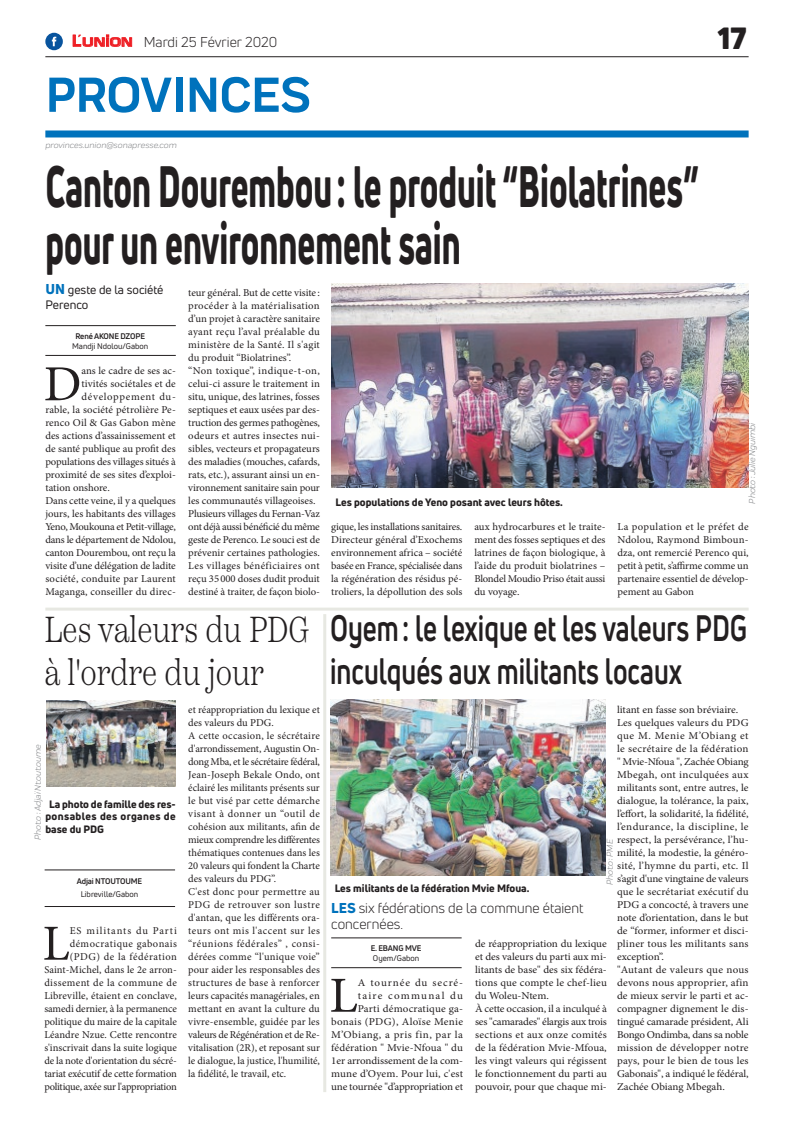
<style>
.page{position:relative;width:794px;height:1129px;background:#fff}
.page>*{position:absolute;margin:0;border:0;box-sizing:border-box;transform-origin:0 0}
.t1{font:800 57px/57px "Uni Neue";color:#231f20;scale:.59 1}
.t2{font:700 51px "Praktika";color:#0072bc}
.t3{font:50.5px "Minion Pro";color:#231f20}
.t4{font:50.5px "Minion Pro";color:#231f20;scale:1.05 1}
.t5{font:700 36px/43.2px "Uni Neue";color:#231f20;scale:.74 1}
.t6{font:300 36px/43.2px "Scotch Text";color:#231f20;scale:.81 1}
.t7{font:900 30px "Uni Neue";color:#231f20}
.t8{font:14px/16.8px "Uni Neue";color:#231f20}
.t9{font:12px/14.4px "Uni Neue";color:#231f20}
.t10{font:10.5px/13px "Minion Pro";color:#231f20;text-align:justify}
.t11{font:10.5px/13px "Minion Pro";color:#231f20;scale:1.05 1}
.t12{font:800 10.5px/12.6px "Uni Neue";color:#231f20;text-align:justify}
.t13{font:10.5px "Minion Pro";letter-spacing:-.025em;color:#231f20}
.t14{font:10.5px "Minion Pro";letter-spacing:.02em;color:#231f20}
.t15{font:10.5px "Minion Pro";letter-spacing:-.02em;color:#231f20}
.t16{font:10.5px "Minion Pro";letter-spacing:.06em;color:#231f20}
.t17{font:italic 9px "Praktika";color:#818386}
.t18{font:8px "Uni Neue";color:#231f20}
.t19{font:700 8px "Uni Neue";letter-spacing:-.02em;color:#231f20}
.s1{font-family:"Eurostile";font-weight:600;font-size:15px;color:#ee1d23}
.s2{font-family:"Eurostile";font-weight:600;font-size:11.4px;color:#ee1d23}
.s3{font-weight:800;font-size:14px;color:#0072bc}
.s4{font-weight:800;color:#0072bc}
</style>
<div class="page">
<div style="left:45px;top:130px;width:703px;height:7px;background:#0072bc"></div>
<hr style="left:45px;top:56px;width:703px;height:1px;background:#231f20">
<svg style="left:72px;top:34px;width:60px;height:13px"></svg>
<div style="left:45px;top:33px;width:18px;height:17px;background:#08549e;border-radius:50%"></div>
<svg style="left:52px;top:37px;width:4px;height:9px"></svg>
<hr style="left:45px;top:355px;width:131px;height:1px;background:#231f20">
<hr style="left:45px;top:325px;width:131px;height:1px;background:#231f20">
<hr style="left:45px;top:905px;width:130px;height:1px;background:#231f20">
<hr style="left:45px;top:869px;width:130px;height:1px;background:#231f20">
<img style="left:47px;top:700px;width:129px;height:86px">
<hr style="left:331px;top:967px;width:130px;height:1px;background:#231f20">
<hr style="left:331px;top:937px;width:130px;height:1px;background:#231f20">
<img style="left:330px;top:699px;width:275px;height:175px">
<hr style="left:45px;top:607px;width:703px;height:3px;background:#e7e8e2">
<img style="left:331px;top:283px;width:417px;height:205px">
<hr style="left:323px;top:614px;width:3px;height:477px;background:#e7e8e2">
<h3 class="t8" style="left:72px;top:33px;width:207px"><span class="s1">L</span><span class="s2">UNION</span> Mardi 25 Février 2020</h3>
<h2 class="t2" style="left:46px;top:54px;width:266px">PROVINCES</h2>
<p class="t17" style="left:45px;top:139px;width:133px">provinces.union@sonapresse.com</p>
<h3 class="t7" style="left:717px;top:17px;width:30px">17</h3>
<h1 class="t1" style="left:45px;top:157px;width:1108px">Canton Dourembou: le produit “Biolatrines” pour un environnement sain</h1>
<p class="t9" style="left:45px;top:282px;width:120px"><span class="s3">UN</span> geste de la société<br>Perenco</p>
<p class="t19" style="left:75px;top:330px;width:71px">René AKONE DZOPE</p>
<p class="t18" style="left:72px;top:341px;width:78px">Mandji Ndolou/Gabon</p>
<p class="t10" style="left:188px;top:286px;width:133px;text-align:left">teur général. But de cette visite : procéder à la matérialisation d’un projet à caractère sanitaire ayant reçu l’aval préalable du ministère de la Santé. Il s'agit du produit “Biolatrines”.<br>“Non toxique”, indique-t-on, celui-ci assure le traitement in situ, unique, des latrines, fosses septiques et eaux usées par des&shy;truction des germes pathogènes, odeurs et autres insectes nui&shy;sibles, vecteurs et propagateurs des maladies (mouches, cafards, rats, etc.), assurant ainsi un en&shy;vironnement sanitaire sain pour les communautés villageoises.<br>Plusieurs villages du Fernan-Vaz ont déjà aussi bénéficié du même geste de Perenco. Le souci est de prévenir certaines pathologies.<br>Les villages bénéficiaires ont reçu 35000 doses dudit produit destiné à traiter, de façon biolo-</p>
<h3 class="t3" style="left:44px;top:350px;width:39px">D</h3>
<p class="t10" style="left:82px;top:364px;width:96px">ans le cadre de ses ac-</p>
<p class="t10" style="left:82px;top:377px;width:96px">tivités sociétales et de</p>
<p class="t16" style="left:82px;top:390px;width:96px">développement du-</p>
<p class="t10" style="left:45px;top:403px;width:132px">rable, la société pétrolière Pe-</p>
<p class="t10" style="left:45px;top:416px;width:132px">renco Oil &amp; Gas Gabon mène</p>
<p class="t10" style="left:45px;top:429px;width:132px">des actions d’assainissement et</p>
<p class="t10" style="left:45px;top:442px;width:132px">de santé publique au profit des</p>
<p class="t10" style="left:45px;top:455px;width:132px">populations des villages situés à</p>
<p class="t10" style="left:45px;top:468px;width:132px">proximité de ses sites d’exploi-</p>
<p class="t10" style="left:45px;top:481px;width:66px">tation onshore.</p>
<p class="t10" style="left:45px;top:494px;width:132px">Dans cette veine, il y a quelques</p>
<p class="t10" style="left:45px;top:507px;width:132px">jours, les habitants des villages</p>
<p class="t13" style="left:45px;top:520px;width:132px">Yeno, Moukouna et Petit-village,</p>
<p class="t10" style="left:45px;top:533px;width:132px">dans le département de Ndolou,</p>
<p class="t15" style="left:45px;top:546px;width:132px">canton Dourembou, ont reçu la</p>
<p class="t10" style="left:45px;top:559px;width:132px">visite d’une délégation de ladite</p>
<p class="t14" style="left:45px;top:572px;width:132px">société, conduite par Laurent</p>
<p class="t10" style="left:45px;top:585px;width:132px">Maganga, conseiller du direc-</p>
<p class="t17" style="left:746px;top:503px;width:82px;rotate:-90deg">Photo : Julie Nguimbi</p>
<p class="t12" style="left:335px;top:495px;width:229px">Les populations de Yeno posant avec leurs hôtes.</p>
<p class="t10" style="left:331px;top:520px;width:133px">gique, les installations sanitaires.<br>Directeur général d’Exochems environnement africa – société basée en France, spécialisée dans la régénération des résidus pé&shy;troliers, la dépollution des sols</p>
<p class="t10" style="left:474px;top:520px;width:133px">aux hydrocarbures et le traite&shy;ment des fosses septiques et des latrines de façon biologique, à l’aide du produit biolatrines – Blondel Moudio Priso était aussi du voyage.</p>
<p class="t10" style="left:617px;top:520px;width:133px">La population et le préfet de Ndolou, Raymond Bimboun&shy;dza, ont remercié Perenco qui, petit à petit, s’affirme comme un partenaire essentiel de dévelop&shy;pement au Gabon</p>
<h3 class="t6" style="left:44px;top:607px;width:329px">Les valeurs du PDG à l'ordre du jour</h3>
<p class="t17" style="left:31px;top:839px;width:97px;rotate:-90deg">Photo : Adjaï Ntoutoume</p>
<p class="t12" style="left:45px;top:797px;width:132px;text-indent:4px">La photo de famille des res&shy;ponsables des organes de base du PDG</p>
<p class="t19" style="left:77px;top:876px;width:67px">Adjai NTOUTOUME</p>
<p class="t18" style="left:81px;top:889px;width:59px">Libreville/Gabon</p>
<p class="t10" style="left:44px;top:923px;width:134px;text-align:right">ES militants du Parti démocratique gabonais (PDG) de la fédération<br>Saint-Michel, dans le 2e arron&shy;dissement de la commune de<br>Libreville, étaient en conclave, samedi dernier, à la permanence politique du maire de la capitale<br>Léandre Nzue. Cette rencontre s'inscrivait dans la suite logique de la note d'orientation du sécré&shy;tariat exécutif de cette formation politique, axée sur l'appropriation</p>
<h3 class="t3" style="left:43px;top:909px;width:29px">L</h3>
<p class="t10" style="left:188px;top:702px;width:133px;text-align:left">et réappropriation du lexique et des valeurs du PDG.<br>A cette occasion, le sécrétaire d'arrondissement, Augustin On&shy;dong Mba, et le sécrétaire fédéral,<br>Jean-Joseph Bekale Ondo, ont éclairé les militants présents sur le but visé par cette démarche visant à donner un “outil de cohésion aux militants, afin de mieux comprendre les différentes thématiques contenues dans les<br>20 valeurs qui fondent la Charte des valeurs du PDG”.<br>C'est donc pour permettre au<br>PDG de retrouver son lustre d'antan, que les différents ora&shy;teurs ont mis l'accent sur les “réunions fédérales” , consi&shy;dérées comme “l'unique voie” pour aider les responsables des structures de base à renforcer leurs capacités managériales, en mettant en avant la culture du vivre-ensemble, guidée par les valeurs de Régénération et de Re&shy;vitalisation (2R), et reposant sur le dialogue, la justice, l'humilité, la fidélité, le travail, etc.</p>
<h3 class="t5" style="left:330px;top:606px;width:565px">Oyem: le lexique et les valeurs PDG inculqués aux militants locaux</h3>
<p class="t11" style="left:617px;top:702px;width:127px">litant en fasse son bréviaire.<br>Les quelques valeurs du PDG que M. Menie M’Obiang et le secrétaire de la fédération " Mvie-Nfoua ", Zachée Obiang<br>Mbegah, ont inculquées aux militants sont, entre autres, le dialogue, la tolérance, la paix, l’effort, la solidarité, la fidélité, l’endurance, la discipline, le respect, la persévérance, l’hu&shy;milité, la modestie, la généro&shy;sité, l’hymne du parti, etc. Il s’agit d'une vingtaine de valeurs que le secrétariat exécutif du<br>PDG a concocté, à travers une note d’orientation, dans le but de “former, informer et disci&shy;pliner tous les militants sans exception”.<br>"Autant de valeurs que nous devons nous approprier, afin de mieux servir le parti et ac&shy;compagner dignement le dis&shy;tingué camarade président, Ali<br>Bongo Ondimba, dans sa noble mission de développer notre pays, pour le bien de tous les<br>Gabonais", a indiqué le fédéral,<br>Zachée Obiang Mbegah.</p>
<p class="t17" style="left:603px;top:884px;width:47px;rotate:-90deg">Photo : PME</p>
<p class="t12" style="left:335px;top:881px;width:196px">Les militants de la fédération Mvie Mfoua.</p>
<h3 class="t8" style="left:331px;top:898px;width:254px"><span class="s4">LES</span> six fédérations de la commune étaient concernées.</h3>
<p class="t11" style="left:475px;top:936px;width:127px">de réappropriation du lexique et des valeurs du parti aux mi&shy;litants de base" des six fédéra&shy;tions que compte le chef-lieu du Woleu-Ntem.<br>À cette occasion, il a inculqué à ses "camarades" élargis aux trois sections et aux onze comités de la fédération Mvie-Mfoua, les vingt valeurs qui régissent le fonctionnement du parti au pouvoir, pour que chaque mi-</p>
<p class="t19" style="left:371px;top:942px;width:52px">E. EBANG MVE</p>
<p class="t18" style="left:373px;top:953px;width:48px">Oyem/Gabon</p>
<p class="t11" style="left:331px;top:975px;width:127px;text-align:right">A tournée du secré&shy;taire communal du<br>Parti démocratique ga&shy;bonais (PDG), Aloïse Menie<br>M’Obiang, a pris fin, par la fédération " Mvie-Nfoua " du<br>1er arrondissement de la com&shy;mune d’Oyem. Pour lui, c'est une tournée "d’appropriation et</p>
<h3 class="t4" style="left:329px;top:961px;width:29px">L</h3>
</div>
